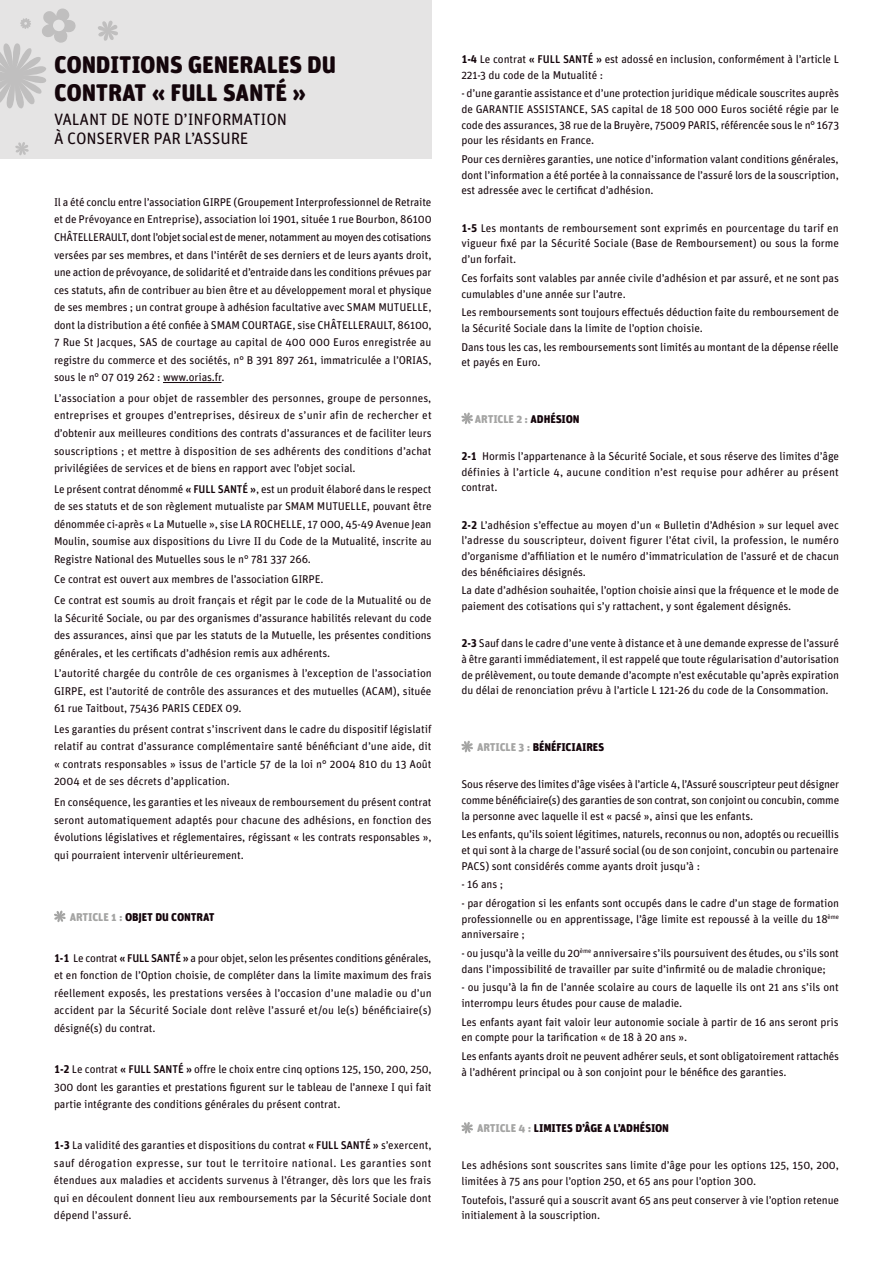
<style>
.page{position:relative;width:893px;height:1263px;background:#fff}
.page>*{position:absolute;margin:0;border:0;box-sizing:border-box;transform-origin:0 0}
.t1{font:900 24px/28px "Unit Rounded";letter-spacing:-.01em;color:#14050b}
.t2{font:16.5px/19px "Unit Rounded";letter-spacing:-.01em;color:#14050b}
.t3{font:11.25px/17.5px "Unit Rounded";letter-spacing:-.01em;color:#14050b;text-align:justify}
.t4{font:900 11.25px "Unit Rounded";letter-spacing:-.01em;color:#14050b}
.t5{font:900 11.25px "Unit Rounded";letter-spacing:-.01em;color:#a4a4a3}
.s1{font-weight:500}
.s2{color:#a4a4a3}
.s3{font-family:"Unit Rounded Tf";font-weight:700}
.s4{color:#14050b}
</style>
<div class="page">
<div style="left:0;top:0;width:432px;height:158px;background:#e5e4e4"></div>
<hr style="left:163px;top:382px;width:59px;height:1px;background:#14050b">
<svg style="left:54px;top:910px;width:12px;height:12px"></svg>
<svg style="left:461px;top:413px;width:12px;height:11px"></svg>
<svg style="left:461px;top:741px;width:12px;height:11px"></svg>
<svg style="left:461px;top:1122px;width:12px;height:11px"></svg>
<svg style="left:98px;top:21px;width:20px;height:20px"></svg>
<svg style="left:15px;top:142px;width:14px;height:13px"></svg>
<svg style="left:0;top:8px;width:76px;height:101px"></svg>
<h1 class="t1" style="left:54px;top:50px;width:284px">CONDITIONS GENERALES DU<br>CONTRAT « FULL SANTé »</h1>
<h2 class="t2" style="left:54px;top:109px;width:235px">VALANT DE NOTE D’INFORMATION<br>À CONSERVER PAR L’ASSURE</h2>
<p class="t3" style="left:54px;top:193px;width:379px">Il a été conclu entre l’association GIRPE (Groupement Interprofessionnel de Retraite et de Prévoyance en Entreprise), association loi 1901, située 1 rue Bourbon, 86100<br>CHÂTELLERAULT, dont l’objet social est de mener, notamment au moyen des cotisations versées par ses membres, et dans l’intérêt de ses derniers et de leurs ayants droit, une action de prévoyance, de solidarité et d’entraide dans les conditions prévues par ces statuts, afin de contribuer au bien être et au développement moral et physique de ses membres ; un contrat groupe à adhésion facultative avec SMAM MUTUELLE, dont la distribution a été confiée à SMAM COURTAGE, sise CHÂTELLERAULT, 86100, 7 Rue St Jacques, SAS de courtage au capital de 400 000 Euros enregistrée au registre du commerce et des sociétés, n° B 391 897 261, immatriculée a l’ORIAS, sous le n° 07 019 262 : www.orias.fr.</p>
<p class="t3" style="left:54px;top:389px;width:379px">L’association a pour objet de rassembler des personnes, groupe de personnes, entreprises et groupes d’entreprises, désireux de s’unir afin de rechercher et d’obtenir aux meilleures conditions des contrats d’assurances et de faciliter leurs souscriptions ; et mettre à disposition de ses adhérents des conditions d’achat privilégiées de services et de biens en rapport avec l’objet social.</p>
<p class="t3" style="left:54px;top:480px;width:379px">Le présent contrat dénommé <span class="s1">« FULL SANTÉ »</span>, est un produit élaboré dans le respect de ses statuts et de son règlement mutualiste par SMAM MUTUELLE, pouvant être dénommée ci-après « La Mutuelle », sise LA ROCHELLE, 17 000, 45-49 Avenue Jean Moulin, soumise aux dispositions du Livre II du Code de la Mutualité, inscrite au Registre National des Mutuelles sous le n° 781 337 266.</p>
<p class="t3" style="left:54px;top:569px;width:379px;line-height:20.5px">Ce contrat est ouvert aux membres de l’association GIRPE.<br>Ce contrat est soumis au droit français et régit par le code de la Mutualité ou de</p>
<p class="t3" style="left:54px;top:608px;width:379px">la Sécurité Sociale, ou par des organismes d’assurance habilités relevant du code des assurances, ainsi que par les statuts de la Mutuelle, les présentes conditions générales, et les certificats d’adhésion remis aux adhérents.</p>
<p class="t3" style="left:54px;top:664px;width:379px">L’autorité chargée du contrôle de ces organismes à l’exception de l’association GIRPE, est l’autorité de contrôle des assurances et des mutuelles (ACAM), située 61 rue Taitbout, 75436 PARIS CEDEX 09.</p>
<p class="t3" style="left:54px;top:720px;width:379px">Les garanties du présent contrat s’inscrivent dans le cadre du dispositif législatif relatif au contrat d’assurance complémentaire santé bénéficiant d’une aide, dit « contrats responsables » issus de l’article 57 de la loi n° 2004 810 du 13 Août 2004 et de ses décrets d’application.</p>
<p class="t3" style="left:54px;top:793px;width:379px">En conséquence, les garanties et les niveaux de remboursement du présent contrat seront automatiquement adaptés pour chacune des adhésions, en fonction des évolutions législatives et réglementaires, régissant « les contrats responsables », qui pourraient intervenir ultérieurement.</p>
<p class="t4" style="left:70px;top:909px;width:147px"><span class="s2">ARTICLE 1 :</span> OBJET DU CONTRAT</p>
<p class="t3" style="left:54px;top:949px;width:379px"><span class="s3">1-1</span> Le contrat <span class="s1">« FULL SANTÉ »</span> a pour objet, selon les présentes conditions générales, et en fonction de l’Option choisie, de compléter dans la limite maximum des frais réellement exposés, les prestations versées à l’occasion d’une maladie ou d’un accident par la Sécurité Sociale dont relève l’assuré et/ou le(s) bénéficiaire(s) désigné(s) du contrat.</p>
<p class="t3" style="left:54px;top:1060px;width:379px"><span class="s3">1-2</span> Le contrat <span class="s1">« FULL SANTÉ »</span> offre le choix entre cinq options 125, 150, 200, 250, 300 dont les garanties et prestations figurent sur le tableau de l’annexe I qui fait partie intégrante des conditions générales du présent contrat.</p>
<p class="t3" style="left:54px;top:1136px;width:379px"><span class="s3">1-3</span> La validité des garanties et dispositions du contrat <span class="s1">« FULL SANTÉ »</span> s’exercent, sauf dérogation expresse, sur tout le territoire national. Les garanties sont étendues aux maladies et accidents survenus à l’étranger, dès lors que les frais qui en découlent donnent lieu aux remboursements par la Sécurité Sociale dont dépend l’assuré.</p>
<p class="t3" style="left:461px;top:51px;width:379px;line-height:15.8px"><span class="s3">1-4</span> Le contrat <span class="s1">« FULL SANTÉ »</span> est adossé en inclusion, conformément à l’article L<br>221-3 du code de la Mutualité :</p>
<p class="t3" style="left:461px;top:85px;width:379px;line-height:15.8px">- d’une garantie assistance et d’une protection juridique médicale souscrites auprès de GARANTIE ASSISTANCE, SAS capital de 18 500 000 Euros société régie par le code des assurances, 38 rue de la Bruyère, 75009 PARIS, référencée sous le n° 1673 pour les résidants en France.</p>
<p class="t3" style="left:461px;top:151px;width:379px;line-height:15.8px">Pour ces dernières garanties, une notice d’information valant conditions générales, dont l’information a été portée à la connaissance de l’assuré lors de la souscription, est adressée avec le certificat d’adhésion.</p>
<p class="t3" style="left:461px;top:220px;width:379px;line-height:15.8px"><span class="s3">1-5</span> Les montants de remboursement sont exprimés en pourcentage du tarif en vigueur fixé par la Sécurité Sociale (Base de Remboursement) ou sous la forme d’un forfait.</p>
<p class="t3" style="left:461px;top:270px;width:379px;line-height:15.8px">Ces forfaits sont valables par année civile d’adhésion et par assuré, et ne sont pas cumulables d’une année sur l’autre.</p>
<p class="t3" style="left:461px;top:304px;width:379px;line-height:15.8px">Les remboursements sont toujours effectués déduction faite du remboursement de la Sécurité Sociale dans la limite de l’option choisie.</p>
<p class="t3" style="left:461px;top:338px;width:379px;line-height:15.8px">Dans tous les cas, les remboursements sont limités au montant de la dépense réelle et payés en Euro.</p>
<p class="t5" style="left:475px;top:411px;width:106px">ARTICLE 2 : <span class="s4">ADHÉSION</span></p>
<p class="t3" style="left:461px;top:448px;width:379px;line-height:15.8px"><span class="s3">2-1</span> Hormis l’appartenance à la Sécurité Sociale, et sous réserve des limites d’âge définies à l’article 4, aucune condition n’est requise pour adhérer au présent contrat.</p>
<p class="t3" style="left:461px;top:516px;width:379px;line-height:15.8px"><span class="s3">2-2</span> L’adhésion s’effectue au moyen d’un « Bulletin d’Adhésion » sur lequel avec l’adresse du souscripteur, doivent figurer l’état civil, la profession, le numéro d’organisme d’affiliation et le numéro d’immatriculation de l’assuré et de chacun des bénéficiaires désignés.</p>
<p class="t3" style="left:461px;top:582px;width:379px;line-height:15.8px">La date d’adhésion souhaitée, l’option choisie ainsi que la fréquence et le mode de paiement des cotisations qui s’y rattachent, y sont également désignés.</p>
<p class="t3" style="left:461px;top:635px;width:379px;line-height:15.8px"><span class="s3">2-3</span> Sauf dans le cadre d’une vente à distance et à une demande expresse de l’assuré à être garanti immédiatement, il est rappelé que toute régularisation d’autorisation de prélèvement, ou toute demande d’acompte n’est exécutable qu’après expiration du délai de renonciation prévu à l’article L 121-26 du code de la Consommation.</p>
<p class="t4" style="left:477px;top:740px;width:129px"><span class="s2">ARTICLE 3 :</span> BÉNÉFICIAIRES</p>
<p class="t3" style="left:461px;top:776px;width:379px;line-height:15.8px">Sous réserve des limites d’âge visées à l’article 4, l’Assuré souscripteur peut désigner comme bénéficiaire(s) des garanties de son contrat, son conjoint ou concubin, comme la personne avec laquelle il est « pacsé », ainsi que les enfants.</p>
<p class="t3" style="left:461px;top:826px;width:379px;line-height:15.8px">Les enfants, qu’ils soient légitimes, naturels, reconnus ou non, adoptés ou recueillis et qui sont à la charge de l’assuré social (ou de son conjoint, concubin ou partenaire PACS) sont considérés comme ayants droit jusqu’à :</p>
<p class="t3" style="left:461px;top:875px;width:43px">- 16 ans ;</p>
<p class="t3" style="left:461px;top:895px;width:379px;line-height:15.8px">- par dérogation si les enfants sont occupés dans le cadre d’un stage de formation professionnelle ou en apprentissage, l’âge limite est repoussé à la veille du 18<sup>ème </sup>anniversaire ;</p>
<p class="t3" style="left:461px;top:945px;width:379px;line-height:15.8px">- ou jusqu’à la veille du 20<sup>ème</sup> anniversaire s’ils poursuivent des études, ou s’ils sont dans l’impossibilité de travailler par suite d’infirmité ou de maladie chronique;</p>
<p class="t3" style="left:461px;top:979px;width:379px;line-height:15.8px">- ou jusqu’à la fin de l’année scolaire au cours de laquelle ils ont 21 ans s’ils ont interrompu leurs études pour cause de maladie.</p>
<p class="t3" style="left:461px;top:1013px;width:379px;line-height:15.8px">Les enfants ayant fait valoir leur autonomie sociale à partir de 16 ans seront pris en compte pour la tarification « de 18 à 20 ans ».</p>
<p class="t3" style="left:461px;top:1048px;width:379px;line-height:15.8px">Les enfants ayants droit ne peuvent adhérer seuls, et sont obligatoirement rattachés à l’adhérent principal ou à son conjoint pour le bénéfice des garanties.</p>
<p class="t4" style="left:477px;top:1121px;width:194px"><span class="s2">ARTICLE 4 :</span> LIMITES D’ÂGE A L’ADHÉSION</p>
<p class="t3" style="left:461px;top:1157px;width:379px;line-height:15.8px">Les adhésions sont souscrites sans limite d’âge pour les options 125, 150, 200, limitées à 75 ans pour l’option 250, et 65 ans pour l’option 300.</p>
<p class="t3" style="left:461px;top:1191px;width:379px;line-height:15.8px">Toutefois, l’assuré qui a souscrit avant 65 ans peut conserver à vie l’option retenue initialement à la souscription.</p>
</div>
